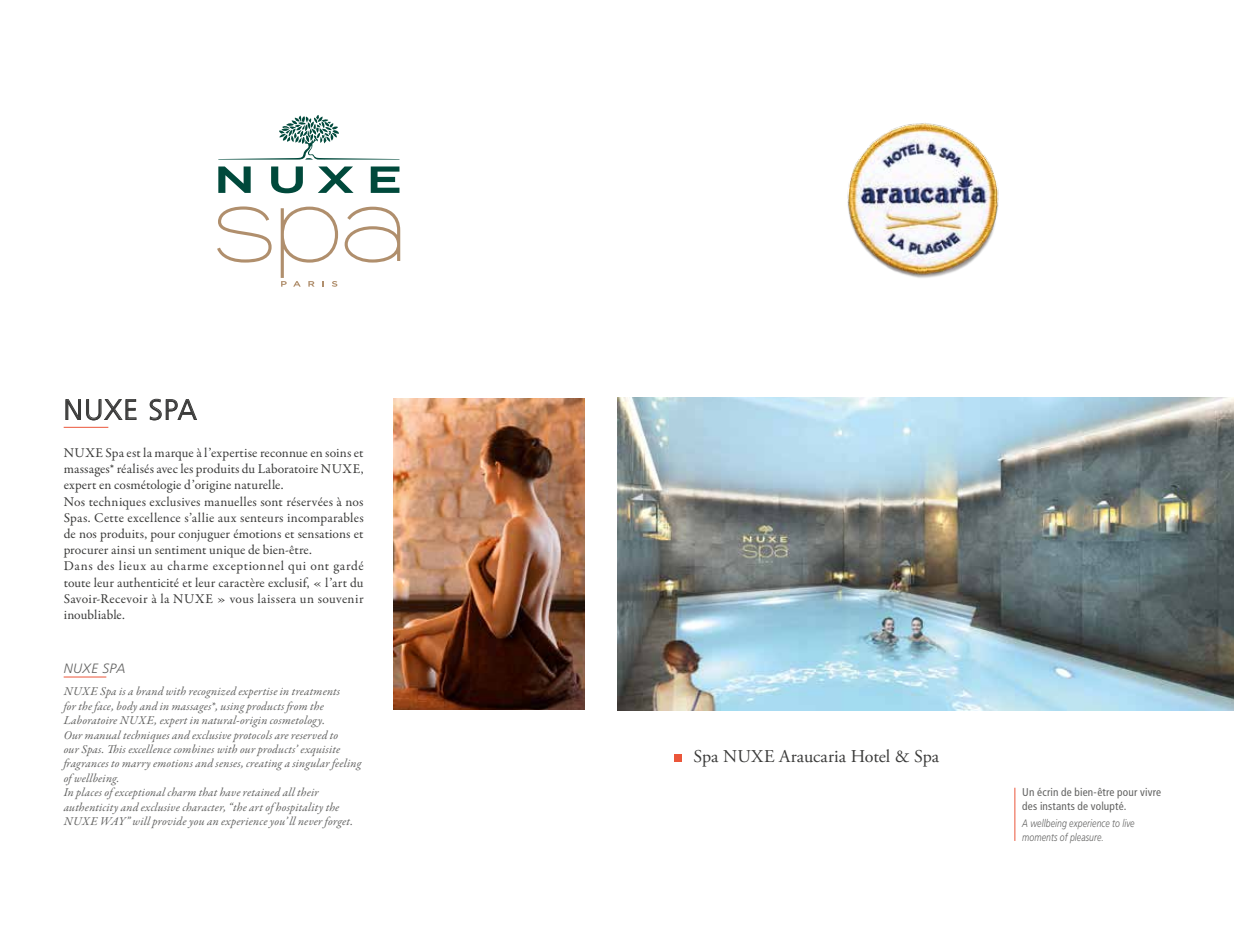
<style>
.page{position:relative;width:1234px;height:944px;background:#fff}
.page>*{position:absolute;margin:0;border:0;box-sizing:border-box;transform-origin:0 0}
.t1{font:300 28.5px "Frutiger LT Std";letter-spacing:.045em;color:#3a3a39}
.t2{font:18px "Adobe Garamond Pro";color:#3a3a39}
.t3{font:13.5px/16.2px "Garamond Premr Pro";letter-spacing:.01em;color:#3a3a39}
.t4{font:italic 300 13.5px "Frutiger LT Std";letter-spacing:.03em;color:#626261}
.t5{font:italic 12px/14.4px "Garamond Premr Pro";letter-spacing:.015em;color:#626261}
.t6{font:condensed 11.25px/13.5px "Frutiger LT Std";letter-spacing:.015em;color:#626261}
.t7{font:italic 300 10.8px/13.5px "Frutiger LT Std";letter-spacing:.015em;color:#626261;scale:.8 1}
</style>
<div class="page">
<img style="left:394px;top:398px;width:190px;height:312px">
<img style="left:617px;top:398px;width:616px;height:312px">
<div style="left:674px;top:755px;width:7px;height:7px;background:#eb563a"></div>
<svg style="left:218px;top:166px;width:32px;height:27px"></svg>
<svg style="left:271px;top:166px;width:32px;height:27px"></svg>
<svg style="left:318px;top:166px;width:35px;height:27px"></svg>
<svg style="left:370px;top:166px;width:29px;height:27px"></svg>
<svg style="left:218px;top:115px;width:181px;height:45px"></svg>
<svg style="left:280px;top:207px;width:58px;height:80px"></svg>
<svg style="left:217px;top:206px;width:54px;height:57px"></svg>
<svg style="left:344px;top:207px;width:56px;height:56px"></svg>
<hr style="left:64px;top:427px;width:44px;height:1px;background:#eb563a">
<svg style="left:66px;top:399px;width:70px;height:21px"></svg>
<svg style="left:150px;top:399px;width:47px;height:21px"></svg>
<hr style="left:64px;top:677px;width:42px;height:1px;background:#eb563a">
<hr style="left:1014px;top:788px;width:1px;height:53px;background:#eb563a">
<img style="left:847px;top:123px;width:152px;height:155px">
<h1 class="t1" style="left:64px;top:394px;width:134px">NUXE Spa</h1>
<p class="t3" style="left:64px;top:445px;width:301px">NUXE Spa est la marque à l’expertise reconnue en soins et massages* réalisés avec les produits du Laboratoire NUXE, expert en cosmétologie d’origine naturelle.<br>Nos techniques exclusives manuelles sont réservées à nos Spas. Cette excellence s’allie aux senteurs incomparables de nos produits, pour conjuguer émotions et sensations et procurer ainsi un sentiment unique de bien-être.<br>Dans des lieux au charme exceptionnel qui ont gardé toute leur authenticité et leur caractère exclusif, « l’art du Savoir-Recevoir à la NUXE » vous laissera un souvenir inoubliable.</p>
<p class="t4" style="left:64px;top:660px;width:63px">NUXE Spa</p>
<p class="t5" style="left:64px;top:685px;width:299px">NUXE Spa is a brand with recognized expertise in treatments<br>for the face, body and in massages*, using products from the Laboratoire NUXE, expert in natural-origin cosmetology.<br>Our manual techniques and exclusive protocols are reserved to<br>our Spas. This excellence combines with our products’ exquisite fragrances to marry emotions and senses, creating a singular feeling of wellbeing.<br>In places of exceptional charm that have retained all their authenticity and exclusive character, “the art of hospitality the NUXE WAY” will provide you an experience you’ll never forget.</p>
<h2 class="t2" style="left:693px;top:746px;width:247px">Spa NUXE Araucaria Hotel &amp; Spa</h2>
<p class="t6" style="left:1022px;top:786px;width:140px">Un écrin de bien-être pour vivre des instants de volupté.</p>
<p class="t7" style="left:1022px;top:817px;width:142px">A wellbeing experience to live moments of pleasure.</p>
</div>
